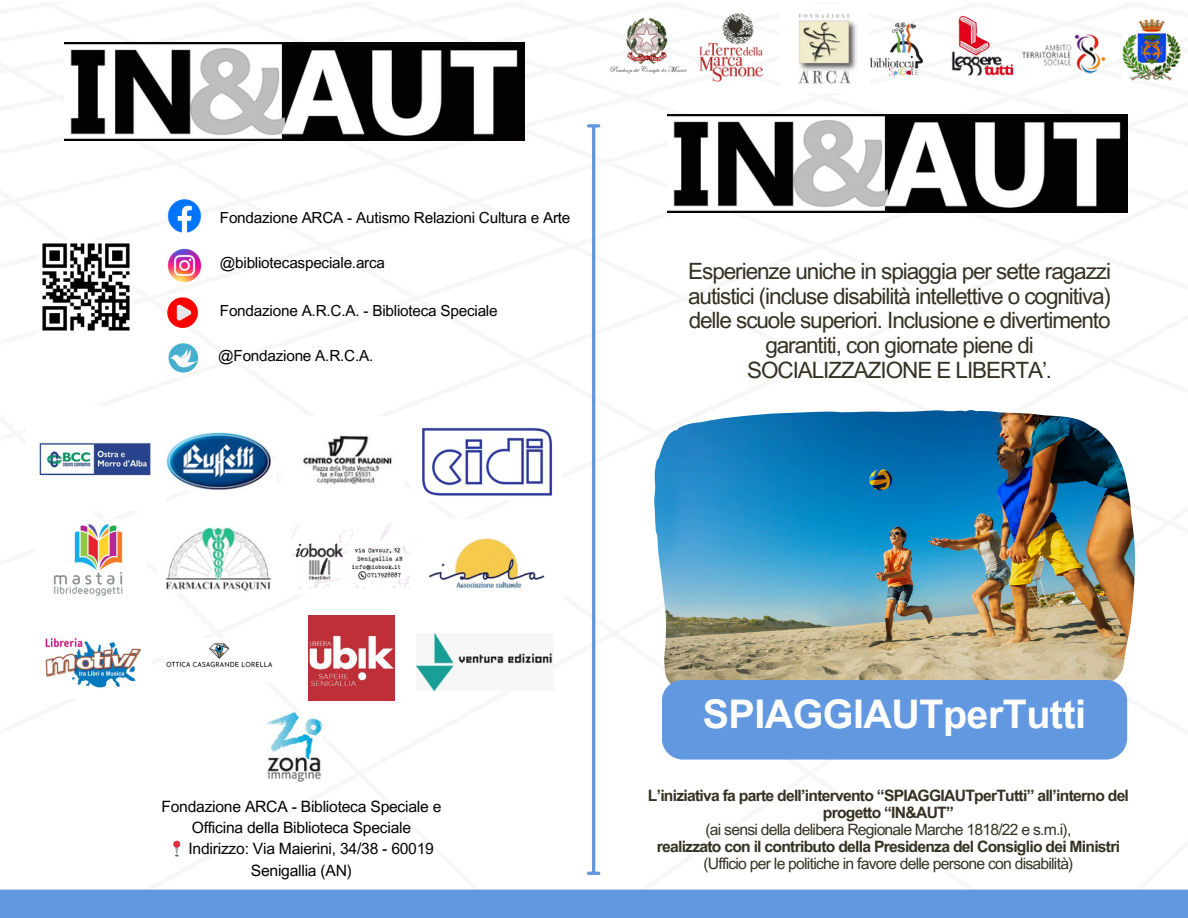
<style>
.page{position:relative;width:1188px;height:918px;background:#fff}
.page>*{position:absolute;margin:0;border:0;box-sizing:border-box;transform-origin:0 0}
.t1{font:700 39.45px "Arial MT Pro";letter-spacing:-.015em;color:#fff}
.t2{font:22.5px/24.8px "Arial MT Pro";letter-spacing:-.045em;color:#353123;text-align:center}
.t3{font:700 15.75px/16.8px "Arial MT Pro";letter-spacing:-.05em;color:#353123;text-align:center}
.t4{font:15.75px "Arial MT Pro";letter-spacing:-.05em;color:#353123}
.t5{font:15.6px "Arial MT Pro";letter-spacing:-.015em;color:#000}
.t6{font:15.3px "Arial MT Pro";letter-spacing:-.015em;color:#000}
</style>
<div class="page">
<hr style="left:592px;top:127px;width:3px;height:745px;background:#6298df">
<svg style="left:589px;top:124px;width:10px;height:4px"></svg>
<svg style="left:589px;top:872px;width:10px;height:3px"></svg>
<img style="left:654px;top:410px;width:481px;height:302px">
<div style="left:662px;top:680px;width:465px;height:80px;background:#6298df;border-radius:21px"></div>
<img style="left:667px;top:115px;width:460px;height:98px">
<img style="left:1123px;top:19px;width:57px;height:61px">
<img style="left:700px;top:14px;width:63px;height:67px">
<img style="left:869px;top:22px;width:55px;height:57px">
<img style="left:1021px;top:34px;width:85px;height:40px">
<img style="left:610px;top:17px;width:77px;height:57px">
<img style="left:798px;top:14px;width:59px;height:70px">
<img style="left:951px;top:15px;width:63px;height:61px">
<img style="left:65px;top:43px;width:460px;height:97px">
<div style="left:0;top:890px;width:1188px;height:28px;background:#6298df"></div>
<img style="left:42px;top:243px;width:88px;height:88px">
<svg style="left:169px;top:343px;width:29px;height:30px"></svg>
<img style="left:167px;top:200px;width:35px;height:33px">
<img style="left:167px;top:248px;width:35px;height:34px">
<svg style="left:167px;top:297px;width:31px;height:31px"></svg>
<img style="left:166px;top:433px;width:105px;height:57px">
<img style="left:39px;top:442px;width:112px;height:34px">
<img style="left:303px;top:435px;width:89px;height:50px">
<img style="left:422px;top:427px;width:131px;height:69px">
<img style="left:53px;top:524px;width:70px;height:72px">
<img style="left:165px;top:527px;width:107px;height:65px">
<img style="left:291px;top:524px;width:119px;height:64px">
<img style="left:428px;top:538px;width:117px;height:50px">
<img style="left:45px;top:638px;width:97px;height:50px">
<img style="left:166px;top:643px;width:107px;height:25px">
<img style="left:309px;top:615px;width:85px;height:86px">
<img style="left:416px;top:633px;width:137px;height:58px">
<img style="left:267px;top:712px;width:55px;height:70px">
<p class="t6" style="left:220px;top:212px;width:352px">Fondazione ARCA - Autismo Relazioni Cultura e Arte</p>
<p class="t6" style="left:220px;top:257px;width:167px">@bibliotecaspeciale.arca</p>
<p class="t6" style="left:220px;top:305px;width:279px">Fondazione A.R.C.A. - Biblioteca Speciale</p>
<p class="t6" style="left:218px;top:350px;width:157px">@Fondazione A.R.C.A.</p>
<p class="t2" style="left:688px;top:261px;width:425px">Esperienze uniche in spiaggia per sette ragazzi autistici (incluse disabilità intellettive o cognitiva) delle scuole superiori. Inclusione e divertimento garantiti, con giornate piene di SOCIALIZZAZIONE E LIBERTA’.</p>
<p class="t5" style="left:161px;top:800px;width:281px">Fondazione ARCA - Biblioteca Speciale e</p>
<p class="t5" style="left:192px;top:822px;width:221px">Officina della Biblioteca Speciale</p>
<p class="t5" style="left:188px;top:843px;width:247px">Indirizzo: Via Maierini, 34/38 - 60019</p>
<h1 class="t5" style="left:251px;top:864px;width:103px">Senigallia (AN)</h1>
<p class="t1" style="left:703px;top:699px;width:385px">SPIAGGIAUTperTutti</p>
<p class="t3" style="left:648px;top:789px;width:483px">L’iniziativa fa parte dell’intervento “SPIAGGIAUTperTutti” all’interno del progetto “IN&amp;AUT”</p>
<p class="t4" style="left:705px;top:824px;width:367px">(ai sensi della delibera Regionale Marche 1818/22 e s.m.i),</p>
<p class="t3" style="left:657px;top:840px;width:465px">realizzato con il contributo della Presidenza del Consiglio dei Ministri</p>
<p class="t4" style="left:703px;top:857px;width:372px">(Ufficio per le politiche in favore delle persone con disabilità)</p>
</div>
